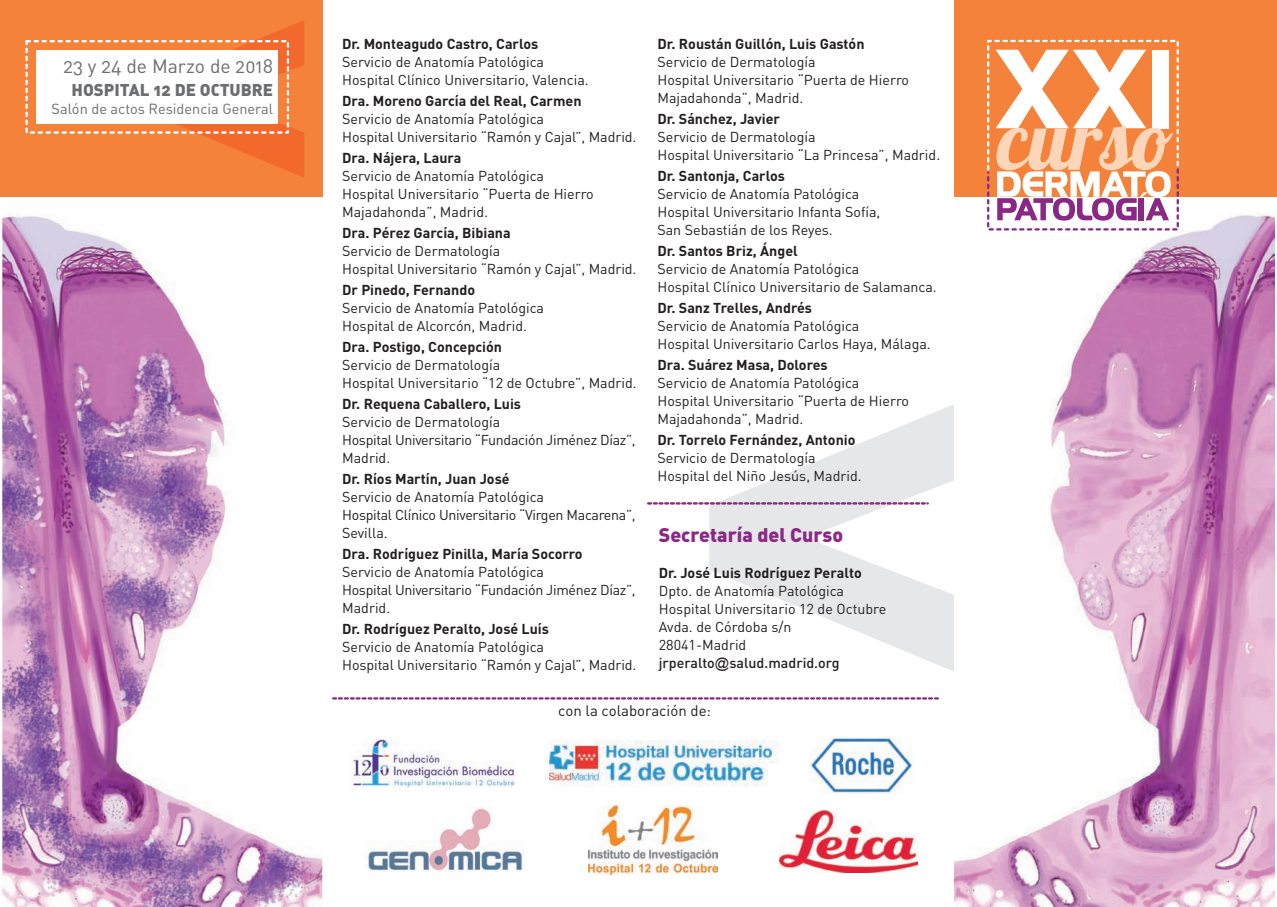
<style>
.page{position:relative;width:1277px;height:907px;background:#fff}
.page>*{position:absolute;margin:0;border:0;box-sizing:border-box;transform-origin:0 0}
.t1{font:900 19.5px "DIN";color:#8a2885}
.t2{font:19.35px "DIN Regular Alternate";color:#6c6d70}
.t3{font:16.95px "DIN Black Alternate";color:#6c6d70}
.t4{font:15px "DIN";color:#231f20}
.t5{font:14.55px "DIN Regular Alternate";color:#6c6d70}
.t6{font:14.25px/18px "DIN";color:#231f20}
.t7{font:700 14.25px "DIN";color:#231f20}
.t8{font:14.25px/18px "DIN";letter-spacing:-.025em;color:#231f20}
.t9{font:14.25px/18px "DIN";letter-spacing:-.02em;color:#231f20}
.s1{font-weight:500}
.s2{font-family:"Arial"}
</style>
<div class="page">
<svg style="left:333px;top:697px;width:606px;height:2px"></svg>
<svg style="left:709px;top:404px;width:245px;height:267px"></svg>
<svg style="left:648px;top:502px;width:280px;height:3px"></svg>
<img style="left:2px;top:214px;width:320px;height:693px">
<img style="left:954px;top:213px;width:320px;height:694px">
<div style="left:954px;top:0;width:323px;height:197px;background:#f4823b"></div>
<div style="left:0;top:0;width:322px;height:197px;background:#f4823b"></div>
<svg style="left:160px;top:20px;width:144px;height:158px"></svg>
<div style="left:36px;top:50px;width:242px;height:73px;background:#fff"></div>
<div style="left:26px;top:40px;width:263px;height:94px;border:2px dashed #fff"></div>
<div style="left:987px;top:40px;width:192px;height:131px;border:2px dashed #fff"></div>
<svg style="left:986px;top:50px;width:194px;height:182px"></svg>
<img style="left:364px;top:806px;width:160px;height:65px">
<img style="left:549px;top:741px;width:230px;height:46px">
<img style="left:352px;top:739px;width:163px;height:49px">
<img style="left:780px;top:810px;width:137px;height:62px">
<img style="left:809px;top:737px;width:104px;height:56px">
<img style="left:589px;top:805px;width:129px;height:70px">
<svg style="left:2px;top:899px;width:6px;height:8px"></svg>
<svg style="left:1269px;top:899px;width:6px;height:8px"></svg>
<h2 class="t2" style="left:63px;top:54px;width:211px">23 y 24 de Marzo de 2018</h2>
<p class="t3" style="left:72px;top:79px;width:203px">HOSPITAL 12 DE OCTUBRE</p>
<p class="t5" style="left:52px;top:99px;width:223px">Salón de actos Residencia General</p>
<p class="t7" style="left:657px;top:34px;width:209px">Dr. Roustán Guillón, Luis Gastón</p>
<p class="t6" style="left:657px;top:52px;width:253px">Servicio de Dermatología<br>Hospital Universitario “Puerta de Hierro<br>Majadahonda”, Madrid.</p>
<p class="t7" style="left:657px;top:109px;width:124px">Dr. Sánchez, Javier</p>
<p class="t6" style="left:657px;top:127px;width:284px">Servicio de Dermatología<br>Hospital Universitario “La Princesa”, Madrid.</p>
<p class="t7" style="left:657px;top:166px;width:129px">Dr. Santonja, Carlos</p>
<p class="t6" style="left:657px;top:184px;width:224px">Servicio de Anatomía Patológica<br>Hospital Universitario Infanta Sofía,<br>San Sebastián de los Reyes.</p>
<p class="t7" style="left:657px;top:241px;width:142px">Dr. Santos Briz, Ángel</p>
<p class="t6" style="left:657px;top:259px;width:281px">Servicio de Anatomía Patológica<br>Hospital Clínico Universitario de Salamanca.</p>
<p class="t7" style="left:657px;top:298px;width:156px">Dr. Sanz Trelles, Andrés</p>
<p class="t6" style="left:657px;top:316px;width:275px">Servicio de Anatomía Patológica<br>Hospital Universitario Carlos Haya, Málaga.</p>
<p class="t7" style="left:657px;top:355px;width:172px">Dra. Suárez Masa, Dolores</p>
<p class="t6" style="left:657px;top:373px;width:253px">Servicio de Anatomía Patológica<br>Hospital Universitario “Puerta de Hierro<br>Majadahonda”, Madrid.</p>
<p class="t7" style="left:657px;top:430px;width:200px">Dr. Torrelo Fernández, Antonio</p>
<p class="t6" style="left:657px;top:448px;width:206px">Servicio de Dermatología<br>Hospital del Niño Jesús, Madrid.</p>
<p class="t7" style="left:342px;top:35px;width:198px">Dr. Monteagudo Castro, Carlos</p>
<p class="t6" style="left:342px;top:53px;width:248px">Servicio de Anatomía Patológica<br>Hospital Clínico Universitario, Valencia.</p>
<p class="t7" style="left:342px;top:92px;width:241px">Dra. Moreno García del Real, Carmen</p>
<p class="t6" style="left:342px;top:110px;width:296px">Servicio de Anatomía Patológica<br>Hospital Universitario “Ramón y Cajal”, Madrid.</p>
<p class="t7" style="left:342px;top:149px;width:121px">Dra. Nájera, Laura</p>
<p class="t6" style="left:342px;top:167px;width:253px">Servicio de Anatomía Patológica<br>Hospital Universitario “Puerta de Hierro<br>Majadahonda”, Madrid.</p>
<p class="t7" style="left:342px;top:224px;width:170px">Dra. Pérez García, Bibiana</p>
<p class="t6" style="left:342px;top:242px;width:296px">Servicio de Dermatología<br>Hospital Universitario “Ramón y Cajal”, Madrid.</p>
<p class="t7" style="left:342px;top:281px;width:134px">Dr Pinedo, Fernando</p>
<p class="t6" style="left:342px;top:299px;width:203px">Servicio de Anatomía Patológica<br>Hospital de Alcorcón, Madrid.</p>
<p class="t7" style="left:342px;top:338px;width:161px">Dra. Postigo, Concepción</p>
<p class="t6" style="left:342px;top:356px;width:296px">Servicio de Dermatología<br>Hospital Universitario “12 de Octubre”, Madrid.</p>
<p class="t7" style="left:342px;top:395px;width:180px">Dr. Requena Caballero, Luis</p>
<p class="t8" style="left:342px;top:413px;width:295px">Servicio de Dermatología<br>Hospital Universitario “Fundación Jiménez Díaz”,<br>Madrid.</p>
<p class="t7" style="left:342px;top:470px;width:169px">Dr. Ríos Martín, Juan José</p>
<p class="t9" style="left:342px;top:488px;width:295px">Servicio de Anatomía Patológica<br>Hospital Clínico Universitario “Virgen Macarena”,<br>Sevilla.</p>
<p class="t7" style="left:342px;top:545px;width:242px">Dra. Rodríguez Pinilla, María Socorro</p>
<p class="t8" style="left:342px;top:563px;width:295px">Servicio de Anatomía Patológica<br>Hospital Universitario “Fundación Jiménez Díaz”,<br>Madrid.</p>
<p class="t7" style="left:342px;top:620px;width:208px">Dr. Rodríguez Peralto, José Luís</p>
<p class="t6" style="left:342px;top:638px;width:296px">Servicio de Anatomía Patológica<br>Hospital Universitario “Ramón y Cajal”, Madrid.</p>
<h1 class="t1" style="left:659px;top:522px;width:186px">Secretaría del Curso</h1>
<p class="t7" style="left:659px;top:564px;width:204px">Dr. José Luis Rodríguez Peralto</p>
<p class="t6" style="left:659px;top:582px;width:229px">Dpto. de Anatomía Patológica<br>Hospital Universitario 12 de Octubre<br>Avda. de Córdoba s/n<br>28041-Madrid <span class="s1">jrperalto</span><span class="s2">@</span><span class="s1">salud.madrid.org</span></p>
<p class="t4" style="left:558px;top:701px;width:154px">con la colaboración de:</p>
</div>
